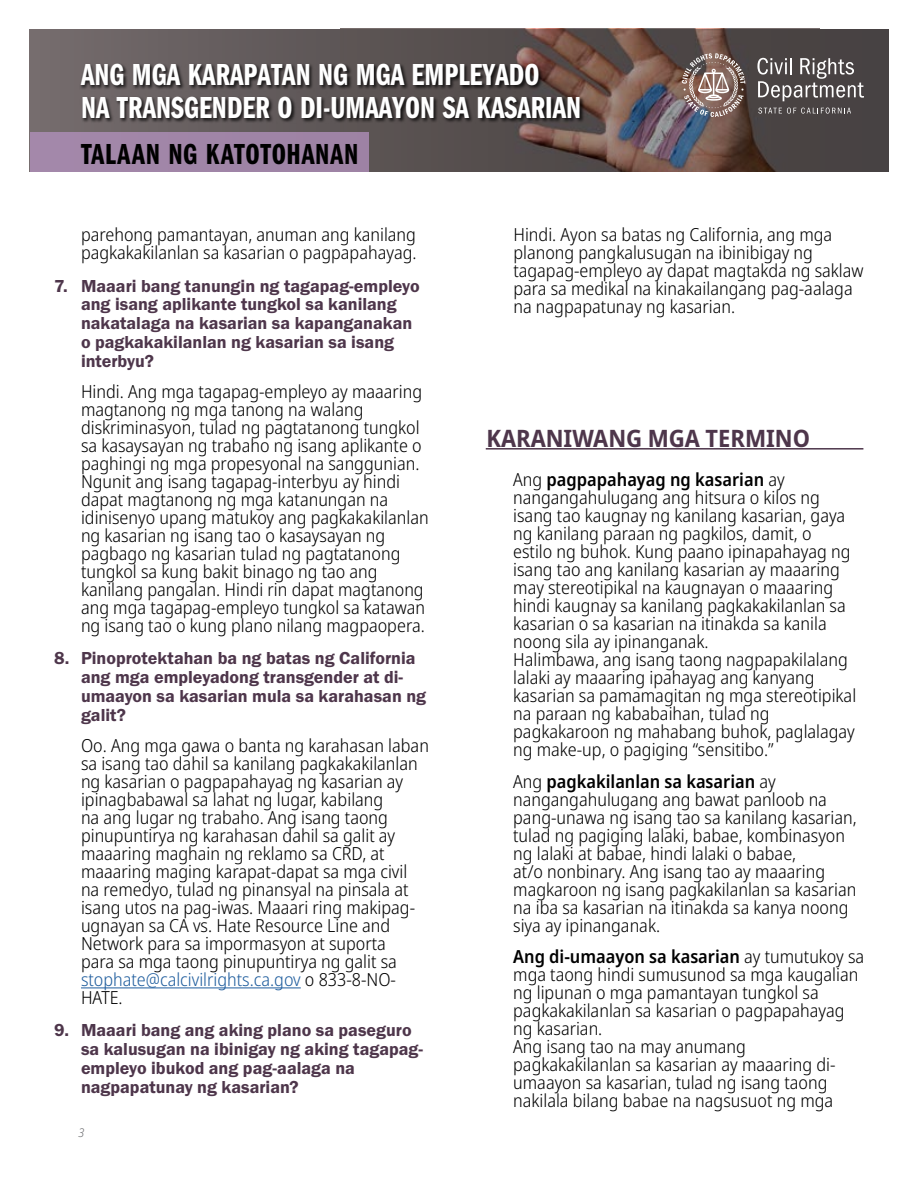
<style>
.page{position:relative;width:918px;height:1188px;background:#fff}
.page>*{position:absolute;margin:0;border:0;box-sizing:border-box;transform-origin:0 0}
.t1{font:31.5px/33px "Franklin Gothic URW Com Dem";color:#fff}
.t2{font:30px "Franklin Gothic URW Com Dem";letter-spacing:.025em;color:#000}
.t3{font:700 semi-condensed 24px "Noto Sans";color:#4e364b}
.t4{font:300 semi-condensed 18px/18px "Noto Sans";color:#000}
.t5{font:18px/18.8px "Franklin Gothic URW Dem";color:#4e364b}
.t6{font:italic 300 semi-condensed 12px "Noto Sans";color:#696a6d}
.s1{color:#205e9e}
.s2{font-weight:600}
</style>
<div class="page">
<svg style="left:30px;top:29px;width:858px;height:142px;background:#5f5352"></svg>
<hr style="left:486px;top:448px;width:377px;height:2px;background:#4e364b">
<svg style="left:757px;top:58px;width:107px;height:43px;background:#706c6c"></svg>
<svg style="left:758px;top:108px;width:93px;height:6px"></svg>
<svg style="left:682px;top:53px;width:63px;height:64px;background:#8d7a75"></svg>
<div style="left:30px;top:132px;width:338px;height:39px;background:#a085a7"></div>
<div style="left:79px;top:63px;width:505px;height:61px;background:#000;opacity:.75"></div>
<hr style="left:81px;top:987px;width:220px;height:1px;background:#205e9e">
<h1 class="t1" style="left:81px;top:56px;width:502px">ANG MGA KARAPATAN NG MGA EMPLEYADO<br>NA TRANSGENDER O DI-UMAAYON SA KASARIAN</h1>
<h2 class="t2" style="left:81px;top:133px;width:279px">TALAAN NG KATOTOHANAN</h2>
<p class="t4" style="left:81px;top:226px;width:337px">parehong pamantayan, anuman ang kanilang pagkakakilanlan sa kasarian o pagpapahayag.</p>
<p class="t5" style="left:81px;top:276px;width:340px;text-indent:-27px">7. Maaari bang tanungin ng tagapag-empleyo ang isang aplikante tungkol sa kanilang nakatalaga na kasarian sa kapanganakan o pagkakakilanlan ng kasarian sa isang interbyu?</p>
<p class="t4" style="left:81px;top:383px;width:349px">Hindi. Ang mga tagapag-empleyo ay maaaring magtanong ng mga tanong na walang diskriminasyon, tulad ng pagtatanong tungkol sa kasaysayan ng trabaho ng isang aplikante o paghingi ng mga propesyonal na sanggunian.<br>Ngunit ang isang tagapag-interbyu ay hindi dapat magtanong ng mga katanungan na idinisenyo upang matukoy ang pagkakakilanlan ng kasarian ng isang tao o kasaysayan ng pagbago ng kasarian tulad ng pagtatanong tungkol sa kung bakit binago ng tao ang kanilang pangalan. Hindi rin dapat magtanong ang mga tagapag-empleyo tungkol sa katawan ng isang tao o kung plano nilang magpaopera.</p>
<p class="t5" style="left:81px;top:649px;width:347px;text-indent:-27px">8. Pinoprotektahan ba ng batas ng California ang mga empleyadong transgender at di&shy;umaayon sa kasarian mula sa karahasan ng galit?</p>
<p class="t4" style="left:81px;top:737px;width:349px">Oo. Ang mga gawa o banta ng karahasan laban sa isang tao dahil sa kanilang pagkakakilanlan ng kasarian o pagpapahayag ng kasarian ay ipinagbabawal sa lahat ng lugar, kabilang<br>na ang lugar ng trabaho. Ang isang taong pinupuntirya ng karahasan dahil sa galit ay maaaring maghain ng reklamo sa CRD, at maaaring maging karapat-dapat sa mga civil na remedyo, tulad ng pinansyal na pinsala at isang utos na pag-iwas. Maaari ring makipag&shy;ugnayan sa CA vs. Hate Resource Line and Network para sa impormasyon at suporta<br>para sa mga taong pinupuntirya ng galit sa <span class="s1">stophate@calcivilrights.ca.gov</span> o 833-8-NO-HATE.</p>
<p class="t5" style="left:81px;top:1021px;width:344px;text-indent:-27px">9. Maaari bang ang aking plano sa paseguro sa kalusugan na ibinigay ng aking tagapag&shy;empleyo ibukod ang pag-aalaga na nagpapatunay ng kasarian?</p>
<p class="t6" style="left:79px;top:1125px;width:7px">3</p>
<p class="t4" style="left:513px;top:226px;width:352px">Hindi. Ayon sa batas ng California, ang mga planong pangkalusugan na ibinibigay ng tagapag-empleyo ay dapat magtakda ng saklaw para sa medikal na kinakailangang pag-aalaga na nagpapatunay ng kasarian.</p>
<h2 class="t3" style="left:486px;top:421px;width:325px">KARANIWANG MGA TERMINO</h2>
<p class="t4" style="left:513px;top:471px;width:344px">Ang <span class="s2">pagpapahayag ng kasarian</span> ay nangangahulugang ang hitsura o kilos ng isang tao kaugnay ng kanilang kasarian, gaya ng kanilang paraan ng pagkilos, damit, o<br>estilo ng buhok. Kung paano ipinapahayag ng isang tao ang kanilang kasarian ay maaaring may stereotipikal na kaugnayan o maaaring hindi kaugnay sa kanilang pagkakakilanlan sa kasarian o sa kasarian na itinakda sa kanila noong sila ay ipinanganak.<br>Halimbawa, ang isang taong nagpapakilalang lalaki ay maaaring ipahayag ang kanyang kasarian sa pamamagitan ng mga stereotipikal na paraan ng kababaihan, tulad ng pagkakaroon ng mahabang buhok, paglalagay ng make-up, o pagiging “sensitibo.”</p>
<p class="t4" style="left:513px;top:773px;width:345px">Ang <span class="s2">pagkakilanlan sa kasarian</span> ay nangangahulugang ang bawat panloob na pang-unawa ng isang tao sa kanilang kasarian, tulad ng pagiging lalaki, babae, kombinasyon ng lalaki at babae, hindi lalaki o babae,<br>at/o nonbinary. Ang isang tao ay maaaring magkaroon ng isang pagkakilanlan sa kasarian na iba sa kasarian na itinakda sa kanya noong siya ay ipinanganak.</p>
<p class="t4" style="left:513px;top:948px;width:352px"><span class="s2">Ang di-umaayon sa kasarian</span> ay tumutukoy sa mga taong hindi sumusunod sa mga kaugalian ng lipunan o mga pamantayan tungkol sa pagkakakilanlan sa kasarian o pagpapahayag ng kasarian.</p>
<p class="t4" style="left:513px;top:1038px;width:324px">Ang isang tao na may anumang pagkakakilanlan sa kasarian ay maaaring di&shy;umaayon sa kasarian, tulad ng isang taong nakilala bilang babae na nagsusuot ng mga</p>
</div>
